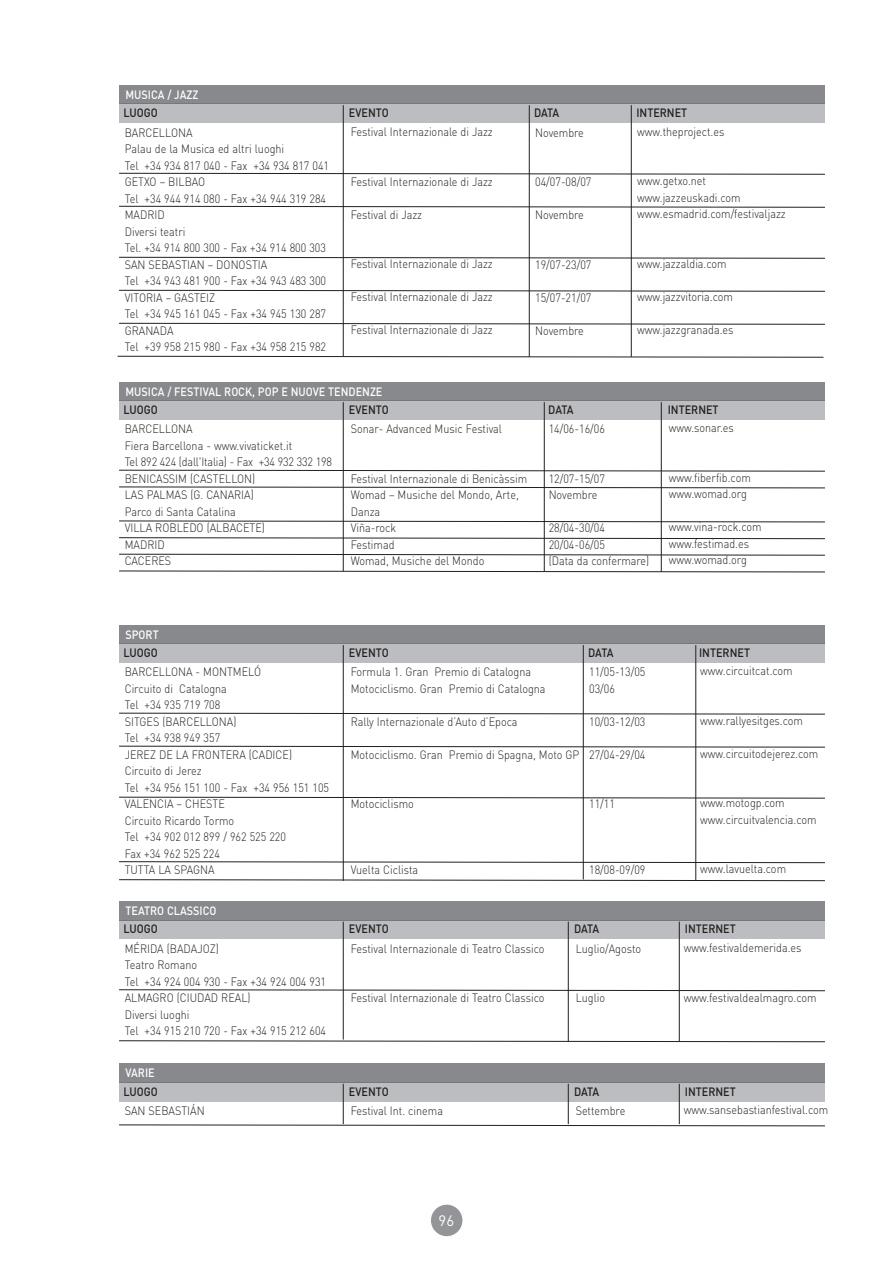
<style>
.page{position:relative;width:893px;height:1263px;background:#fff}
.page>*{position:absolute;margin:0;border:0;box-sizing:border-box;transform-origin:0 0}
.t1{font:15px "DIN Pro";color:#fff}
.t2{font:300 12px/16.5px "DIN Pro";color:#231f20;scale:.9 1}
.t3{font:500 12px "DIN Pro";color:#231f20;scale:.9 1}
.t4{font:500 12px "DIN Pro";color:#fff;scale:.9 1}
</style>
<div class="page">
<div style="left:119px;top:400px;width:706px;height:19px;background:#bcbdc0"></div>
<div style="left:119px;top:382px;width:706px;height:18px;background:#87898c"></div>
<hr style="left:119px;top:400px;width:706px;height:1px;background:#76787b">
<div style="left:431px;top:1205px;width:31px;height:31px;background:#939598;border-radius:50%"></div>
<svg style="left:119px;top:173px;width:706px;height:2px"></svg>
<svg style="left:119px;top:206px;width:706px;height:2px"></svg>
<svg style="left:119px;top:257px;width:706px;height:2px"></svg>
<svg style="left:119px;top:290px;width:706px;height:2px"></svg>
<svg style="left:119px;top:323px;width:706px;height:2px"></svg>
<div style="left:119px;top:103px;width:706px;height:20px;background:#bcbdc0"></div>
<div style="left:119px;top:85px;width:706px;height:18px;background:#87898c"></div>
<hr style="left:119px;top:103px;width:706px;height:1px;background:#76787b">
<hr style="left:343px;top:105px;width:1px;height:252px;background:#231f20">
<hr style="left:529px;top:105px;width:1px;height:252px;background:#231f20">
<hr style="left:631px;top:105px;width:1px;height:252px;background:#231f20">
<svg style="left:119px;top:470px;width:706px;height:1px"></svg>
<svg style="left:119px;top:487px;width:706px;height:1px"></svg>
<svg style="left:119px;top:521px;width:706px;height:1px"></svg>
<svg style="left:119px;top:537px;width:706px;height:2px"></svg>
<svg style="left:119px;top:554px;width:706px;height:1px"></svg>
<hr style="left:343px;top:402px;width:1px;height:169px;background:#231f20">
<hr style="left:544px;top:402px;width:1px;height:169px;background:#231f20">
<hr style="left:661px;top:402px;width:1px;height:170px;background:#231f20">
<svg style="left:119px;top:713px;width:706px;height:1px"></svg>
<svg style="left:119px;top:746px;width:706px;height:1px"></svg>
<svg style="left:119px;top:797px;width:706px;height:1px"></svg>
<svg style="left:119px;top:861px;width:706px;height:2px"></svg>
<svg style="left:119px;top:879px;width:706px;height:2px"></svg>
<div style="left:119px;top:643px;width:706px;height:19px;background:#bcbdc0"></div>
<div style="left:119px;top:625px;width:706px;height:18px;background:#87898c"></div>
<hr style="left:119px;top:643px;width:706px;height:1px;background:#76787b">
<hr style="left:343px;top:645px;width:1px;height:236px;background:#231f20">
<hr style="left:583px;top:645px;width:1px;height:234px;background:#231f20">
<hr style="left:695px;top:645px;width:1px;height:235px;background:#231f20">
<svg style="left:119px;top:989px;width:706px;height:2px"></svg>
<svg style="left:119px;top:1040px;width:706px;height:2px"></svg>
<div style="left:119px;top:920px;width:706px;height:19px;background:#bcbdc0"></div>
<div style="left:119px;top:901px;width:706px;height:19px;background:#87898c"></div>
<hr style="left:119px;top:920px;width:706px;height:1px;background:#76787b">
<hr style="left:343px;top:922px;width:1px;height:117px;background:#231f20">
<hr style="left:568px;top:922px;width:1px;height:119px;background:#231f20">
<hr style="left:679px;top:922px;width:1px;height:119px;background:#231f20">
<svg style="left:119px;top:1124px;width:706px;height:2px"></svg>
<div style="left:119px;top:1082px;width:706px;height:19px;background:#bcbdc0"></div>
<div style="left:119px;top:1064px;width:706px;height:18px;background:#87898c"></div>
<hr style="left:119px;top:1082px;width:706px;height:1px;background:#76787b">
<hr style="left:343px;top:1084px;width:1px;height:40px;background:#231f20">
<hr style="left:568px;top:1084px;width:1px;height:40px;background:#231f20">
<hr style="left:679px;top:1084px;width:1px;height:40px;background:#231f20">
<svg style="left:117px;top:356px;width:707px;height:1px"></svg>
<svg style="left:119px;top:571px;width:706px;height:1px"></svg>
<p class="t4" style="left:125px;top:90px;width:82px">MUSICA / JAZZ</p>
<p class="t2" style="left:125px;top:125px;width:229px">BARCELLONA<br>Palau de la Musica ed altri luoghi<br>Tel +34 934 817 040 - Fax +34 934 817 041<br>GETXO – BILBAO<br>Tel +34 944 914 080 - Fax +34 944 319 284<br>MADRID<br>Diversi teatri<br>Tel. +34 914 800 300 - Fax +34 914 800 303<br>SAN SEBASTIAN – DONOSTIA<br>Tel +34 943 481 900 - Fax +34 943 483 300<br>VITORIA – GASTEIZ<br>Tel +34 945 161 045 - Fax +34 945 130 287<br>GRANADA<br>Tel +39 958 215 980 - Fax +34 958 215 982</p>
<p class="t2" style="left:351px;top:125px;width:159px">Festival Internazionale di Jazz</p>
<p class="t3" style="left:124px;top:108px;width:40px">LUOGO</p>
<p class="t3" style="left:349px;top:108px;width:46px">EVENTO</p>
<p class="t3" style="left:534px;top:108px;width:30px">DATA</p>
<p class="t3" style="left:636px;top:108px;width:58px">INTERNET</p>
<p class="t2" style="left:637px;top:124px;width:98px">www.theproject.es</p>
<p class="t2" style="left:637px;top:174px;width:167px">www.getxo.net www.jazzeuskadi.com www.esmadrid.com/festivaljazz</p>
<p class="t2" style="left:637px;top:256px;width:101px">www.jazzaldia.com</p>
<p class="t2" style="left:637px;top:289px;width:108px">www.jazzvitoria.com</p>
<p class="t2" style="left:637px;top:322px;width:109px">www.jazzgranada.es</p>
<p class="t2" style="left:535px;top:125px;width:56px">Novembre</p>
<p class="t2" style="left:535px;top:175px;width:64px">04/07-08/07</p>
<p class="t2" style="left:535px;top:208px;width:56px">Novembre</p>
<p class="t2" style="left:351px;top:175px;width:159px">Festival Internazionale di Jazz</p>
<p class="t2" style="left:351px;top:208px;width:81px">Festival di Jazz</p>
<p class="t2" style="left:535px;top:257px;width:64px">19/07-23/07</p>
<p class="t2" style="left:535px;top:290px;width:64px">15/07-21/07</p>
<p class="t2" style="left:535px;top:323px;width:56px">Novembre</p>
<p class="t2" style="left:351px;top:257px;width:159px">Festival Internazionale di Jazz</p>
<p class="t2" style="left:351px;top:290px;width:159px">Festival Internazionale di Jazz</p>
<p class="t2" style="left:351px;top:323px;width:159px">Festival Internazionale di Jazz</p>
<p class="t4" style="left:125px;top:387px;width:287px">MUSICA / FESTIVAL ROCK, POP E NUOVE TENDENZE</p>
<p class="t2" style="left:125px;top:422px;width:232px">BARCELLONA<br>Fiera Barcellona - www.vivaticket.it<br>Tel 892 424 (dall'Italia) - Fax +34 932 332 198<br>BENICASSIM (CASTELLON)<br>LAS PALMAS (G. CANARIA)<br>Parco di Santa Catalina<br>VILLA ROBLEDO (ALBACETE)<br>MADRID<br>CACERES</p>
<p class="t2" style="left:351px;top:422px;width:170px">Sonar- Advanced Music Festival</p>
<p class="t3" style="left:124px;top:405px;width:40px">LUOGO</p>
<p class="t3" style="left:349px;top:405px;width:46px">EVENTO</p>
<p class="t3" style="left:548px;top:405px;width:30px">DATA</p>
<p class="t3" style="left:668px;top:405px;width:58px">INTERNET</p>
<p class="t2" style="left:549px;top:422px;width:64px">14/06-16/06</p>
<p class="t2" style="left:549px;top:472px;width:64px">12/07-15/07<br>Novembre</p>
<p class="t2" style="left:549px;top:521px;width:113px">28/04-30/04<br>20/04-06/05<br>(Data da confermare)</p>
<p class="t2" style="left:669px;top:421px;width:74px">www.sonar.es</p>
<p class="t2" style="left:669px;top:471px;width:93px">www.fiberfib.com www.womad.org</p>
<p class="t2" style="left:669px;top:520px;width:105px">www.vina-rock.com www.festimad.es www.womad.org</p>
<p class="t2" style="left:351px;top:471px;width:198px">Festival Internazionale di Benicàssim<br>Womad – Musiche del Mondo, Arte,<br>Danza<br>Viña-rock<br>Festimad<br>Womad, Musiche del Mondo</p>
<p class="t4" style="left:125px;top:630px;width:38px">SPORT</p>
<p class="t2" style="left:125px;top:665px;width:229px">BARCELLONA - MONTMELÓ<br>Circuito di Catalogna<br>Tel +34 935 719 708<br>SITGES (BARCELLONA)<br>Tel +34 938 949 357<br>JEREZ DE LA FRONTERA (CADICE)<br>Circuito di Jerez<br>Tel +34 956 151 100 - Fax +34 956 151 105<br>VALENCIA – CHESTE<br>Circuito Ricardo Tormo<br>Tel +34 902 012 899 / 962 525 220<br>Fax +34 962 525 224<br>TUTTA LA SPAGNA</p>
<p class="t2" style="left:351px;top:665px;width:218px">Formula 1. Gran Premio di Catalogna<br>Motociclismo. Gran Premio di Catalogna</p>
<p class="t3" style="left:124px;top:648px;width:40px">LUOGO</p>
<p class="t3" style="left:349px;top:648px;width:46px">EVENTO</p>
<p class="t3" style="left:588px;top:648px;width:30px">DATA</p>
<p class="t3" style="left:699px;top:648px;width:58px">INTERNET</p>
<p class="t2" style="left:700px;top:664px;width:104px">www.circuitcat.com</p>
<p class="t2" style="left:589px;top:665px;width:64px">11/05-13/05<br>03/06</p>
<p class="t2" style="left:589px;top:715px;width:64px">10/03-12/03</p>
<p class="t2" style="left:589px;top:748px;width:64px">27/04-29/04</p>
<p class="t2" style="left:589px;top:797px;width:30px">11/11</p>
<p class="t2" style="left:700px;top:714px;width:116px">www.rallyesitges.com</p>
<p class="t2" style="left:700px;top:747px;width:133px">www.circuitodejerez.com</p>
<p class="t2" style="left:700px;top:796px;width:131px">www.motogp.com www.circuitvalencia.com</p>
<p class="t2" style="left:351px;top:714px;width:187px">Rally Internazionale d’Auto d’Epoca</p>
<p class="t2" style="left:351px;top:747px;width:256px">Motociclismo. Gran Premio di Spagna, Moto GP</p>
<p class="t2" style="left:351px;top:797px;width:72px">Motociclismo</p>
<p class="t2" style="left:700px;top:862px;width:97px">www.lavuelta.com</p>
<p class="t2" style="left:589px;top:863px;width:64px">18/08-09/09</p>
<p class="t2" style="left:351px;top:863px;width:77px">Vuelta Ciclista</p>
<p class="t4" style="left:125px;top:907px;width:103px">TEATRO CLASSICO</p>
<p class="t2" style="left:125px;top:942px;width:225px">MÉRIDA (BADAJOZ)<br>Teatro Romano<br>Tel +34 924 004 930 - Fax +34 924 004 931<br>ALMAGRO (CIUDAD REAL)<br>Diversi luoghi<br>Tel +34 915 210 720 - Fax +34 915 212 604</p>
<p class="t2" style="left:351px;top:941px;width:217px">Festival Internazionale di Teatro Classico</p>
<p class="t3" style="left:124px;top:925px;width:40px">LUOGO</p>
<p class="t3" style="left:349px;top:925px;width:46px">EVENTO</p>
<p class="t3" style="left:574px;top:925px;width:30px">DATA</p>
<p class="t3" style="left:685px;top:925px;width:58px">INTERNET</p>
<p class="t2" style="left:684px;top:941px;width:133px">www.festivaldemerida.es</p>
<p class="t2" style="left:576px;top:942px;width:74px">Luglio/Agosto</p>
<p class="t2" style="left:576px;top:991px;width:34px">Luglio</p>
<p class="t2" style="left:684px;top:990px;width:149px">www.festivaldealmagro.com</p>
<p class="t2" style="left:351px;top:991px;width:217px">Festival Internazionale di Teatro Classico</p>
<p class="t4" style="left:125px;top:1069px;width:34px">VARIE</p>
<p class="t2" style="left:125px;top:1104px;width:90px">SAN SEBASTIÁN</p>
<p class="t2" style="left:351px;top:1104px;width:104px">Festival Int. cinema</p>
<p class="t2" style="left:576px;top:1104px;width:57px">Settembre</p>
<p class="t2" style="left:684px;top:1103px;width:162px">www.sansebastianfestival.com</p>
<p class="t3" style="left:124px;top:1087px;width:40px">LUOGO</p>
<p class="t3" style="left:349px;top:1087px;width:46px">EVENTO</p>
<p class="t3" style="left:574px;top:1087px;width:30px">DATA</p>
<p class="t3" style="left:685px;top:1087px;width:58px">INTERNET</p>
<p class="t1" style="left:439px;top:1215px;width:17px">96</p>
</div>
